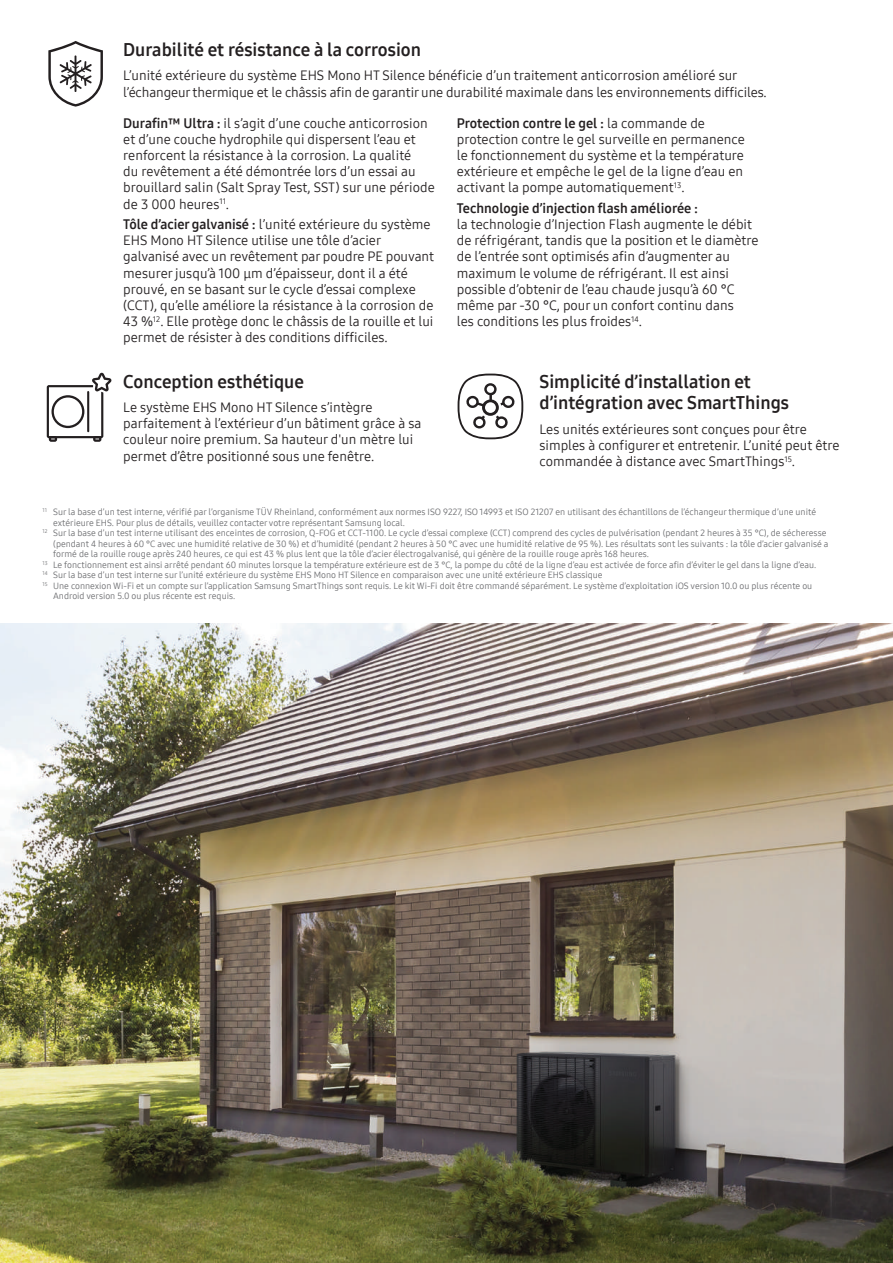
<style>
.page{position:relative;width:893px;height:1263px;background:#fff}
.page>*{position:absolute;margin:0;border:0;box-sizing:border-box;transform-origin:0 0}
.t1{font:18px/21.6px "Samsung One 700";color:#231f20}
.t2{font:13.5px/16.2px "Samsung One 400";color:#231f20}
.t3{font:13.5px "Samsung One 700";color:#231f20}
.t4{font:9px "Samsung One 400";color:#6c6d70}
.s1{font-family:"Samsung One 700"}
.s2{font-family:"Samsung One 400"}
</style>
<div class="page">
<img style="left:0;top:624px;width:893px;height:639px">
<svg style="left:48px;top:41px;width:55px;height:66px"></svg>
<svg style="left:458px;top:374px;width:65px;height:65px"></svg>
<svg style="left:47px;top:373px;width:65px;height:69px"></svg>
<hr style="left:87px;top:392px;width:2px;height:39px;background:#231f20">
<h1 class="t1" style="left:123px;top:39px;width:299px">Durabilité et résistance à la corrosion</h1>
<p class="t2" style="left:123px;top:67px;width:645px">L’unité extérieure du système EHS Mono HT Silence bénéficie d’un traitement anticorrosion amélioré sur l’échangeur thermique et le châssis afin de garantir une durabilité maximale dans les environnements difficiles.</p>
<p class="t2" style="left:123px;top:115px;width:313px"><span class="s1">Durafin™ Ultra :</span> il s’agit d’une couche anticorrosion et d’une couche hydrophile qui dispersent l’eau et renforcent la résistance à la corrosion. La qualité<br>du revêtement a été démontrée lors d’un essai au brouillard salin (Salt Spray Test, SST) sur une période de 3 000 heures<sup>11</sup>.</p>
<p class="t2" style="left:123px;top:216px;width:312px"><span class="s1">Tôle d’acier galvanisé :</span> l’unité extérieure du système EHS Mono HT Silence utilise une tôle d’acier galvanisé avec un revêtement par poudre PE pouvant mesurer jusqu’à 100 μm d’épaisseur, dont il a été prouvé, en se basant sur le cycle d’essai complexe (CCT), qu’elle améliore la résistance à la corrosion de 43 %<sup>12</sup>. Elle protège donc le châssis de la rouille et lui permet de résister à des conditions difficiles.</p>
<h1 class="t1" style="left:123px;top:370px;width:182px">Conception esthétique</h1>
<p class="t2" style="left:123px;top:399px;width:300px">Le système EHS Mono HT Silence s’intègre parfaitement à l’extérieur d’un bâtiment grâce à sa couleur noire premium. Sa hauteur d'un mètre lui permet d’être positionné sous une fenêtre.</p>
<p class="t3" style="left:457px;top:114px;width:250px">Protection contre le gel : <span class="s2">la commande de</span></p>
<p class="t2" style="left:457px;top:131px;width:289px">protection contre le gel surveille en permanence le fonctionnement du système et la température extérieure et empêche le gel de la ligne d’eau en activant la pompe automatiquement<sup>13</sup>.</p>
<p class="t3" style="left:457px;top:199px;width:243px">Technologie d’injection flash améliorée :</p>
<p class="t2" style="left:457px;top:216px;width:303px">la technologie d’Injection Flash augmente le débit de réfrigérant, tandis que la position et le diamètre de l’entrée sont optimisés afin d’augmenter au maximum le volume de réfrigérant. Il est ainsi possible d’obtenir de l’eau chaude jusqu’à 60 °C même par -30 °C, pour un confort continu dans<br>les conditions les plus froides<sup>14</sup>.</p>
<h1 class="t1" style="left:539px;top:370px;width:251px">Simplicité d’installation et d’intégration avec SmartThings</h1>
<p class="t2" style="left:539px;top:421px;width:302px">Les unités extérieures sont conçues pour être simples à configurer et entretenir. L’unité peut être commandée à distance avec SmartThings<sup>15</sup>.</p>
<p class="t4" style="left:43px;top:506px;width:775px"><sup>11</sup> Sur la base d’un test interne, vérifié par l’organisme TÜV Rheinland, conformément aux normes ISO 9227, ISO 14993 et ISO 21207 en utilisant des échantillons de l’échangeur thermique d’une unité</p>
<p class="t4" style="left:53px;top:517px;width:353px">extérieure EHS. Pour plus de détails, veuillez contacter votre représentant Samsung local.</p>
<p class="t4" style="left:43px;top:527px;width:785px"><sup>12</sup> Sur la base d’un test interne utilisant des enceintes de corrosion, Q-FOG et CCT-1100. Le cycle d’essai complexe (CCT) comprend des cycles de pulvérisation (pendant 2 heures à 35 °C), de sécheresse</p>
<p class="t4" style="left:53px;top:538px;width:777px">(pendant 4 heures à 60 °C avec une humidité relative de 30 %) et d’humidité (pendant 2 heures à 50 °C avec une humidité relative de 95 %). Les résultats sont les suivants : la tôle d’acier galvanisé a</p>
<p class="t4" style="left:53px;top:548px;width:597px">formé de la rouille rouge après 240 heures, ce qui est 43 % plus lent que la tôle d’acier électrogalvanisé, qui génère de la rouille rouge après 168 heures.</p>
<p class="t4" style="left:43px;top:559px;width:775px"><sup>13</sup> Le fonctionnement est ainsi arrêté pendant 60 minutes lorsque la température extérieure est de 3 °C, la pompe du côté de la ligne d’eau est activée de force afin d’éviter le gel dans la ligne d’eau.</p>
<p class="t4" style="left:43px;top:569px;width:562px"><sup>14</sup> Sur la base d’un test interne sur l’unité extérieure du système EHS Mono HT Silence en comparaison avec une unité extérieure EHS classique</p>
<p class="t4" style="left:43px;top:580px;width:771px"><sup>15</sup> Une connexion Wi-Fi et un compte sur l’application Samsung SmartThings sont requis. Le kit Wi-Fi doit être commandé séparément. Le système d’exploitation iOS version 10.0 ou plus récente ou</p>
<p class="t4" style="left:53px;top:590px;width:184px">Android version 5.0 ou plus récente est requis.</p>
</div>
